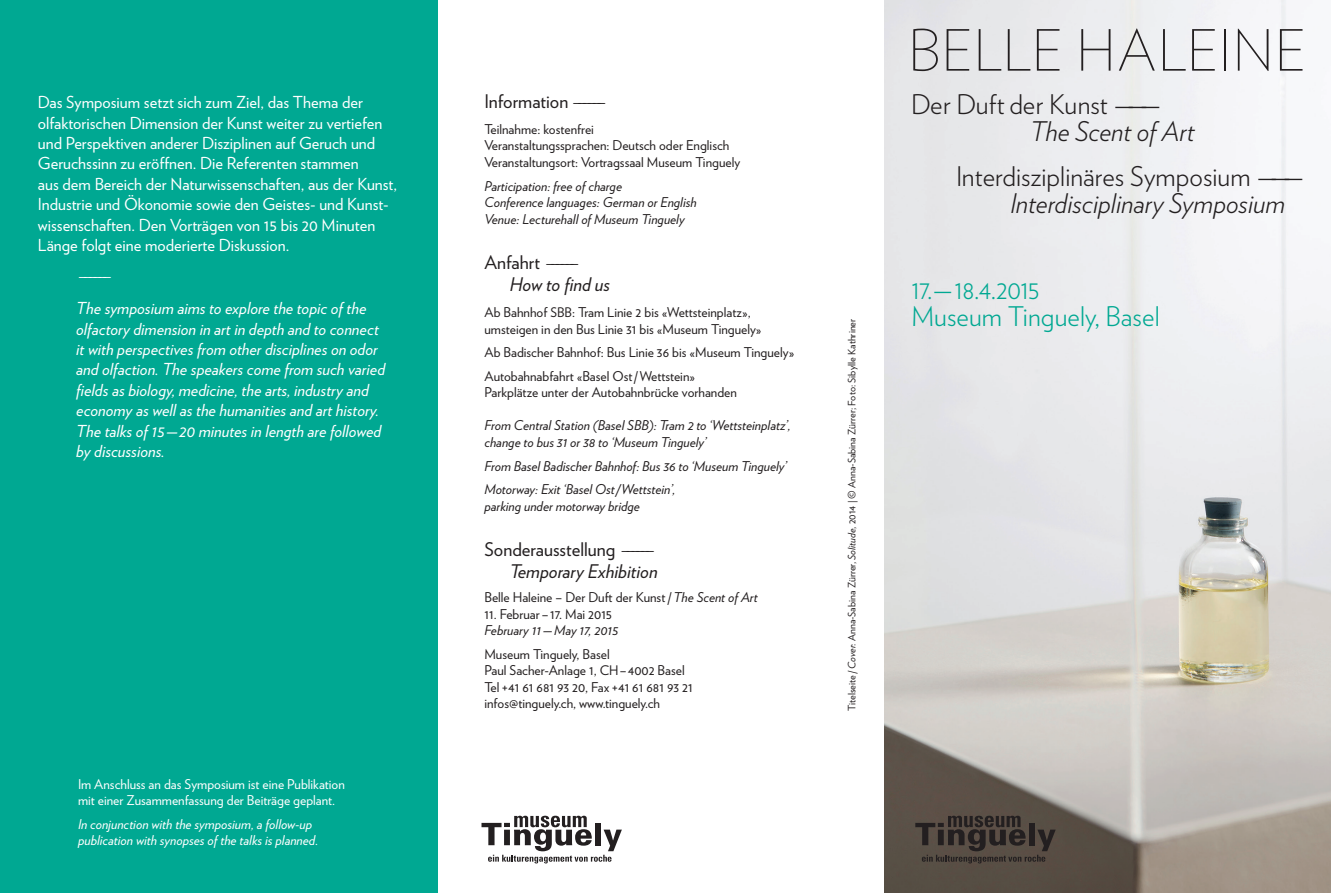
<style>
.page{position:relative;width:1331px;height:893px;background:#fff}
.page>*{position:absolute;margin:0;border:0;box-sizing:border-box;transform-origin:0 0}
.t1{font:200 56.7px "Verlag";letter-spacing:.015em;color:#231f20}
.t2{font:300 27px "Verlag";color:#231f20}
.t3{font:italic 300 27px "Verlag";color:#231f20}
.t4{font:300 27px/27px "Verlag";color:#00a892;scale:.96 1}
.t5{font:italic 18.75px/22.5px "Verlag";color:#231f20}
.t6{font:18.75px "Verlag";color:#231f20}
.t7{font:300 18.75px "Verlag";color:#fff}
.t8{font:16.5px/20.4px "Verlag";color:#fff}
.t9{font:italic 16.5px/20.4px "Verlag";color:#fff}
.t10{font:13.5px/16.5px "Verlag";color:#231f20}
.t11{font:italic 13.5px/16.5px "Verlag";color:#231f20}
.t12{font:13.5px/16.5px "Verlag";color:#fff}
.t13{font:italic 13.5px/16.5px "Verlag";color:#fff}
.t14{font:10.2px "Verlag";color:#231f20}
.s1{font-weight:300}
.s2{font-style:normal}
.s3{font-weight:300;font-style:normal}
.s4{font-size:13.2px}
.s5{font-style:italic}
</style>
<div class="page">
<img style="left:884px;top:0;width:447px;height:893px">
<div style="left:0;top:0;width:438px;height:893px;background:#00a892"></div>
<svg style="left:915px;top:816px;width:141px;height:47px"></svg>
<svg style="left:481px;top:816px;width:141px;height:47px"></svg>
<p class="t8" style="left:38px;top:91px;width:361px">Das Symposium setzt sich zum Ziel, das Thema der olfaktorischen Dimension der Kunst weiter zu vertiefen und Perspektiven anderer Disziplinen auf Geruch und Geruchssinn zu eröffnen. Die Referenten stammen<br>aus dem Bereich der Naturwissenschaften, aus der Kunst, Industrie und Ökonomie sowie den Geistes- und Kunst&shy;wissenschaften. Den Vorträgen von 15 bis 20 Minuten Länge folgt eine moderierte Diskussion.</p>
<h3 class="t7" style="left:78px;top:262px;width:35px">––––––</h3>
<p class="t9" style="left:76px;top:297px;width:310px">The symposium aims to explore the topic of the olfactory dimension in art in depth and to connect it with perspectives from other disciplines on odor and olfaction. The speakers come from such varied fields as biology, medicine, the arts, industry and economy as well as the humanities and art history.<br>The talks of 15 — 20 minutes in length are followed by discussions.</p>
<p class="t12" style="left:78px;top:775px;width:268px">Im Anschluss an das Symposium ist eine Publikation mit einer Zusammenfassung der Beiträge geplant.</p>
<p class="t13" style="left:78px;top:815px;width:242px">In conjunction with the symposium, a follow-up publication with synopses of the talks is planned.</p>
<h3 class="t6" style="left:484px;top:87px;width:123px">Information <span class="s1">––––––</span></h3>
<p class="t10" style="left:484px;top:120px;width:257px">Teilnahme: kostenfrei<br>Veranstaltungssprachen: Deutsch oder Englisch<br>Veranstaltungsort: Vortragssaal Museum Tinguely</p>
<p class="t11" style="left:484px;top:177px;width:214px">Participation: free of charge<br>Conference languages: German or English<br>Venue: Lecturehall of Museum Tinguely</p>
<h3 class="t5" style="left:510px;top:249px;width:102px;text-indent:-25px"><span class="s2">Anfahrt</span> <span class="s3">––––––<br></span>How to find us</h3>
<p class="t10" style="left:484px;top:303px;width:279px">Ab Bahnhof <span class="s4">SBB</span>: Tram Linie 2 bis «Wettsteinplatz», umsteigen in den Bus Linie 31 bis «Museum Tinguely»</p>
<p class="t10" style="left:484px;top:340px;width:311px;line-height:23.7px">Ab Badischer Bahnhof: Bus Linie 36 bis «Museum Tinguely»<br>Autobahnabfahrt «Basel Ost / Wettstein»</p>
<p class="t10" style="left:484px;top:384px;width:254px">Parkplätze unter der Autobahnbrücke vorhanden</p>
<p class="t11" style="left:484px;top:416px;width:308px">From Central Station (Basel SBB): Tram 2 to ‘Wettsteinplatz’, change to bus 31 or 38 to ‘Museum Tinguely’</p>
<p class="t11" style="left:484px;top:453px;width:304px;line-height:23.7px">From Basel Badischer Bahnhof: Bus 36 to ‘Museum Tinguely’<br>Motorway: Exit ‘Basel Ost /Wettstein’,</p>
<p class="t11" style="left:484px;top:497px;width:157px">parking under motorway bridge</p>
<h3 class="t5" style="left:484px;top:537px;width:175px;text-align:right"><span class="s2">Sonderausstellung</span> <span class="s3">––––––<br></span>Temporary Exhibition</h3>
<p class="t10" style="left:484px;top:588px;width:275px">Belle Haleine – Der Duft der Kunst / <span class="s5">The Scent of Art</span></p>
<p class="t10" style="left:484px;top:605px;width:129px">11. Februar – 17. Mai 2015</p>
<p class="t11" style="left:484px;top:621px;width:135px">February 11 — May 17, 2015</p>
<p class="t10" style="left:484px;top:645px;width:210px">Museum Tinguely, Basel<br>Paul Sacher-Anlage 1, <span class="s4">CH</span> – 4002 Basel Tel +41 61 681 93 20, Fax +41 61 681 93 21 infos@tinguely.ch, www.tinguely.ch</p>
<p class="t14" style="left:844px;top:711px;width:393px;rotate:-90deg">Titelseite / <span class="s5">Cover</span>: Anna-Sabina Zürrer, <span class="s5">Solitude</span>, 2014 | © Anna-Sabina Zürrer; Foto: Sibylle Kathriner</p>
<h1 class="t1" style="left:908px;top:9px;width:399px">BELLE HALEINE</h1>
<h2 class="t2" style="left:911px;top:85px;width:251px">Der Duft der Kunst ———</h2>
<h2 class="t3" style="left:1030px;top:111px;width:166px">The Scent of Art</h2>
<h2 class="t2" style="left:956px;top:156px;width:349px">Interdisziplinäres Symposium ———</h2>
<h2 class="t3" style="left:1010px;top:183px;width:277px">Interdisciplinary Symposium</h2>
<h2 class="t4" style="left:911px;top:274px;width:260px">17.— 18.4.2015<br>Museum Tinguely, Basel</h2>
</div>
